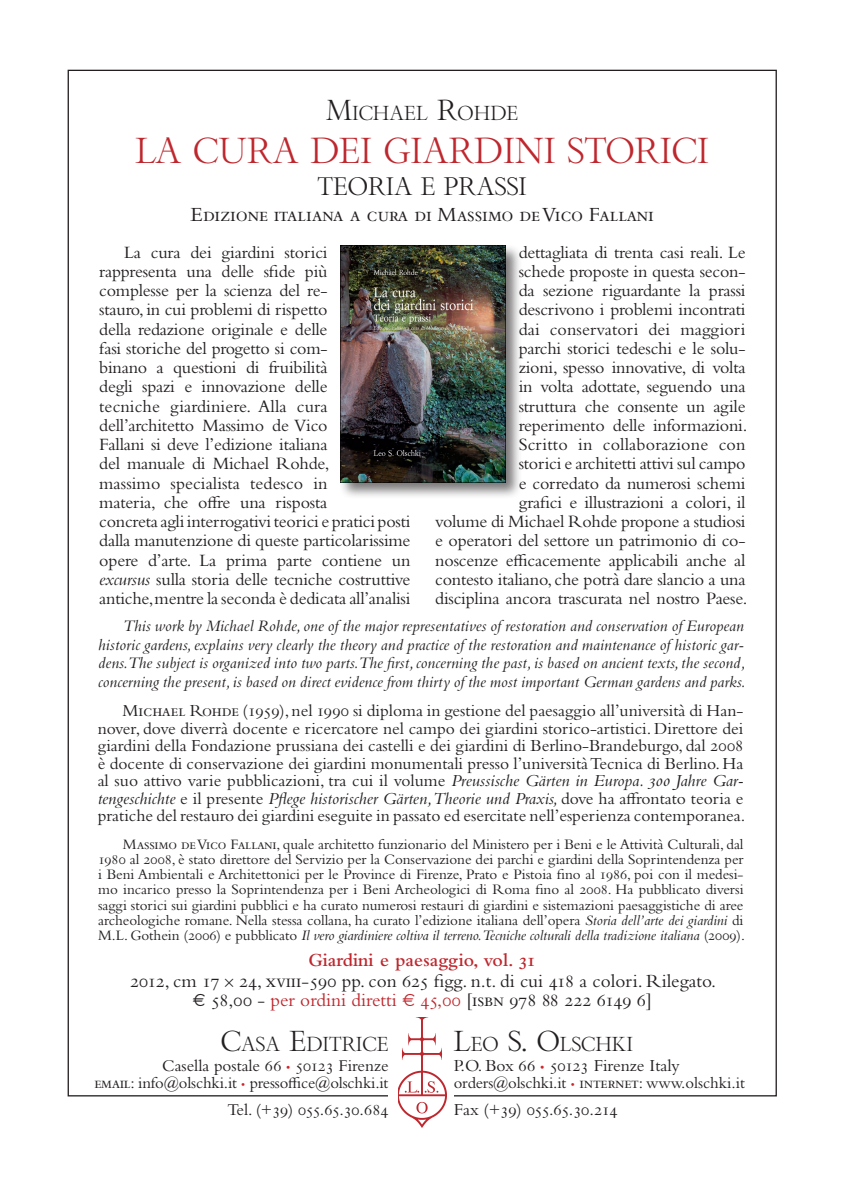
<style>
.page{position:relative;width:844px;height:1191px;background:#fff}
.page>*{position:absolute;margin:0;border:0;box-sizing:border-box;transform-origin:0 0}
._2_titolo{font:35px "Bembo Titling MT Std";color:#be272d}
._3_sottotitolo{font:24.5px "Bembo Titling MT Std";color:#231f20}
._4_curatore{font:21px "Bembo Std";letter-spacing:-.02em;color:#231f20}
._1_autore{font:19.6px "Bembo Titling MT Std";color:#231f20}
._7_dati{font:19.25px/19.2px "Bembo Std";color:#231f20;text-align:center}
._6_collana{font:600 19.25px "Bembo Std";color:#be272d}
._5_testo{font:18.03px/19.2px "Bembo Std";letter-spacing:-.01em;color:#231f20}
._5_testo-2{font:17.5px/17.5px "Bembo Std";color:#231f20;text-align:justify}
._5_testo-3{font:17.5px "Bembo Std";letter-spacing:-.025em;color:#231f20}
.t1{font:17.15px "Bembo Std";color:#231f20}
.t2{font:17.15px "Bembo Std";letter-spacing:-.025em;color:#231f20}
._5_testo_inglese{font:italic 16.62px/18.4px "Bembo Std";letter-spacing:.005em;color:#231f20;text-align:justify}
.t3{font:16.62px "Bembo Std";letter-spacing:-.01em;color:#231f20}
._5_testo-4{font:15.05px/15.2px "Bembo Std";letter-spacing:-.005em;color:#231f20;text-align:justify}
.s1{font-size:28px}
.s2{font-style:italic}
.s3{font-family:"Bembo Cost"}
.s4{color:#be272d}
.s5{font-family:"Bembo Cost";color:#be272d}
.s6{font-size:11.9px;color:#d1232a}
.s7{font-size:11.38px;color:#d1232a}
.s8{font-size:12.25px;color:#d1232a}
</style>
<div class="page">
<img style="left:398px;top:1017px;width:48px;height:110px">
<div style="left:338px;top:243px;width:184px;height:256px;background:#231f20;opacity:.6"></div>
<img style="left:340px;top:245px;width:165px;height:237px">
<p class="_1_autore" style="left:326px;top:101px;width:193px"><span class="s1">M</span>ICHAEL <span class="s1">R</span>OHDE</p>
<p class="_2_titolo" style="left:135px;top:130px;width:575px">LA CURA DEI GIARDINI STORICI</p>
<p class="_3_sottotitolo" style="left:317px;top:171px;width:211px">TEORIA E PRASSI</p>
<p class="_4_curatore" style="left:190px;top:202px;width:464px">Edizione italiana a cura di Massimo de Vico Fallani</p>
<p class="_5_testo" style="left:435px;top:242px;width:313px;text-align:right">dettagliata di trenta casi reali. Le<br>schede proposte in questa secon-<br>da sezione riguardante la prassi<br>descrivono i problemi incontrati<br>dai conservatori dei maggiori<br>parchi storici tedeschi e le solu-<br>zioni, spesso innovative, di volta<br>in volta adottate, seguendo una<br>struttura che consente un agile reperimento delle informazioni.<br>Scritto in collaborazione con<br>storici e architetti attivi sul campo<br>e corredato da numerosi schemi<br>grafici e illustrazioni a colori, il<br>volume di Michael Rohde propone a studiosi e operatori del settore un patrimonio di co&shy;noscenze efficacemente applicabili anche al contesto italiano, che potrà dare slancio a una disciplina ancora trascurata nel nostro Paese.</p>
<p class="_5_testo" style="left:99px;top:242px;width:313px;text-indent:25px">La cura dei giardini storici<br>rappresenta una delle sfide più<br>complesse per la scienza del re-<br>stauro, in cui problemi di rispetto<br>della redazione originale e delle<br>fasi storiche del progetto si com-<br>binano a questioni di fruibilità<br>degli spazi e innovazione delle<br>tecniche giardiniere. Alla cura dell’architetto Massimo de Vico<br>Fallani si deve l’edizione italiana<br>del manuale di Michael Rohde,<br>massimo specialista tedesco in<br>materia, che offre una risposta<br>concreta agli interrogativi teorici e pratici posti dalla manutenzione di queste particolarissime opere d’arte. La prima parte contiene un <span class="s2">excursus</span> sulla storia delle tecniche costruttive antiche, mentre la seconda è dedicata all’analisi</p>
<p class="_5_testo_inglese" style="left:98px;top:617px;width:648px;text-indent:25px">This work by Michael Rohde, one of the major representatives of restoration and conservation of European historic gardens, explains very clearly the theory and practice of the restoration and maintenance of historic gar&shy;dens. The subject is organized into two parts. The first, concerning the past, is based on ancient texts, the second, concerning the present, is based on direct evidence from thirty of the most important German gardens and parks.</p>
<p class="_5_testo-2" style="left:98px;top:702px;width:649px;text-indent:25px">Michael Rohde (1959), nel 1990 si diploma in gestione del paesaggio all’università di Han&shy;nover, dove diverrà docente e ricercatore nel campo dei giardini storico-artistici. Direttore dei giardini della Fondazione prussiana dei castelli e dei giardini di Berlino-Brandeburgo, dal 2008 è docente di conservazione dei giardini monumentali presso l’università Tecnica di Berlino. Ha al suo attivo varie pubblicazioni, tra cui il volume <span class="s2">Preussische Gärten in Europa. 300 Jahre Gar&shy;tengeschichte</span> e il presente <span class="s2">Pflege historischer Gärten, Theorie und Praxis,</span> dove ha affrontato teoria e pratiche del restauro dei giardini eseguite in passato ed esercitate nell’esperienza contemporanea.</p>
<p class="_5_testo-4" style="left:98px;top:836px;width:648px;text-indent:25px">Massimo de Vico Fallani, quale architetto funzionario del Ministero per i Beni e le Attività Culturali, dal 1980 al 2008, è stato direttore del Servizio per la Conservazione dei parchi e giardini della Soprintendenza per i Beni Ambientali e Architettonici per le Province di Firenze, Prato e Pistoia fino al 1986, poi con il medesi&shy;mo incarico presso la Soprintendenza per i Beni Archeologici di Roma fino al 2008. Ha pubblicato diversi saggi storici sui giardini pubblici e ha curato numerosi restauri di giardini e sistemazioni paesaggistiche di aree archeologiche romane. Nella stessa collana, ha curato l’edizione italiana dell’opera <span class="s2">Storia dell’arte dei giardini</span> di M.L. Gothein (2006) e pubblicato <span class="s2">Il vero giardiniere coltiva il terreno.Tecniche colturali della tradizione italiana</span> (2009).</p>
<p class="_6_collana" style="left:308px;top:949px;width:229px">Giardini e paesaggio, vol. 31</p>
<p class="_7_dati" style="left:130px;top:970px;width:587px">2012, cm 17 <span class="s3">¥</span> 24, xviii-590 pp. con 625 figg. n.t. di cui 418 a colori. Rilegato. <span class="s3">√</span> 58,00 - <span class="s4">per ordini diretti</span> <span class="s5">√</span> <span class="s4">45,00</span> [isbn 978 88 222 6149 6]</p>
<p class="_1_autore" style="left:221px;top:1031px;width:169px"><span class="s1">C</span>ASA <span class="s1">E</span>DITRICE</p>
<p class="t1" style="left:162px;top:1055px;width:228px">Casella postale 66 <span class="s6">•</span> 50123 Firenze</p>
<p class="t3" style="left:94px;top:1073px;width:295px">email: info@olschki.it <span class="s7">•</span> pressoffice@olschki.it</p>
<p class="t2" style="left:227px;top:1099px;width:162px">Tel. (+39) 055.65.30.684</p>
<p class="_1_autore" style="left:453px;top:1031px;width:181px"><span class="s1">L</span>EO <span class="s1">S. O</span>LSCHKI</p>
<p class="_5_testo-2" style="left:453px;top:1056px;width:227px">P.O. Box 66 <span class="s8">•</span> 50123 Firenze Italy</p>
<p class="t3" style="left:453px;top:1073px;width:293px">orders@olschki.it <span class="s7">•</span> internet: www.olschki.it</p>
<p class="_5_testo-3" style="left:453px;top:1098px;width:165px">Fax (+39) 055.65.30.214</p>
</div>
